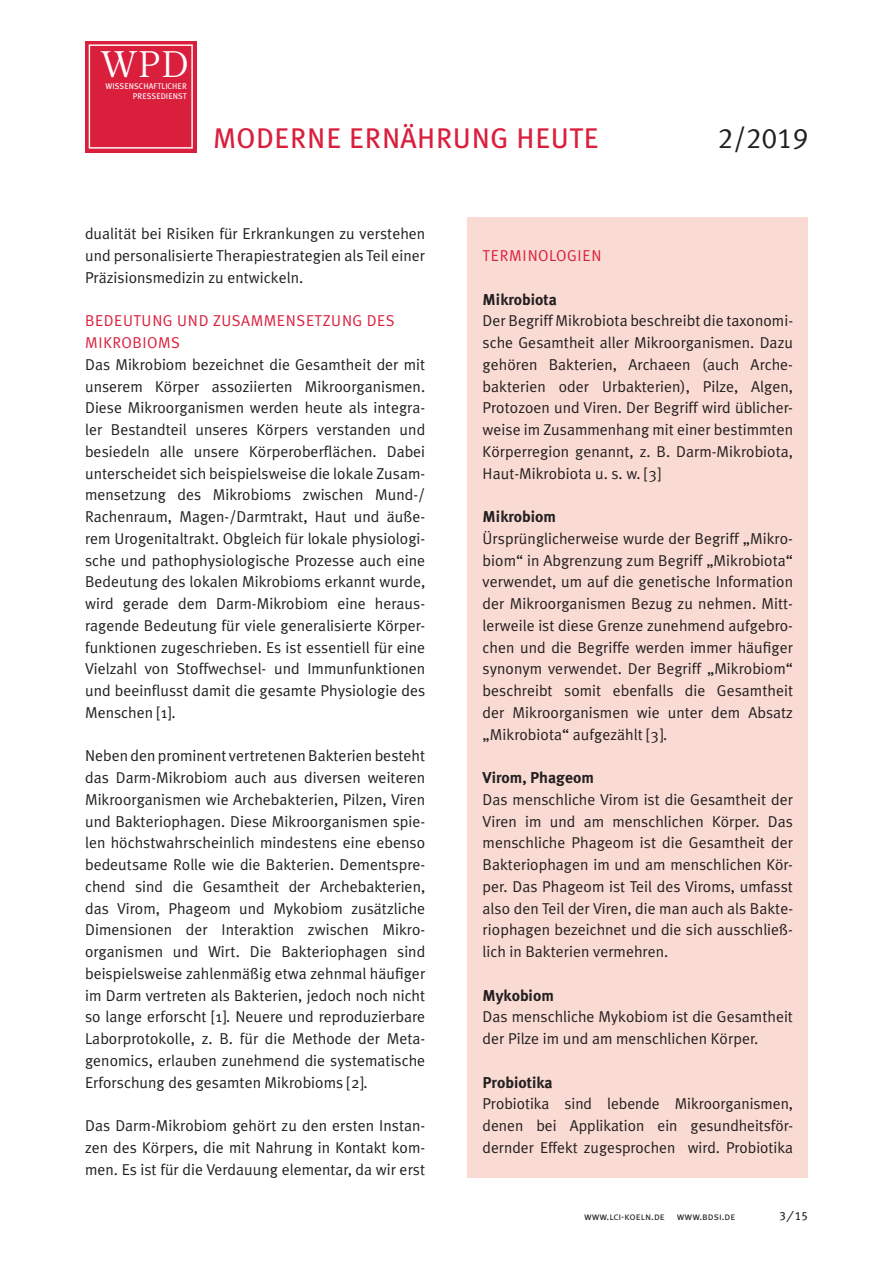
<style>
.page{position:relative;width:893px;height:1263px;background:#fff}
.page>*{position:absolute;margin:0;border:0;box-sizing:border-box;transform-origin:0 0}
.t1{font:36.9px "Leitura News Roman 1";color:#fff}
.t2{font:28.5px "Meta Plus";letter-spacing:.02em;color:#da1f3d}
.t3{font:28.5px "Meta Plus Normal Caps";color:#231f20}
.t4{font:15.75px/21.8px "Meta Plus Normal";color:#231f20;text-align:justify}
.t5{font:15.75px "Meta Plus Normal";letter-spacing:.035em;color:#da1f3d}
.t6{font:700 15.75px "Meta Plus";color:#231f20}
.t7{font:12px "Meta Plus Book Caps";color:#231f20}
.t8{font:10.5px "Meta Plus Normal Caps";color:#231f20}
.t9{font:8.25px/9.9px "Meta Plus";letter-spacing:.005em;color:#fff;text-align:right}
.s1{font-family:"Benton Sans";font-size:15px}
</style>
<div class="page">
<div style="left:85px;top:41px;width:111px;height:111px;background:#da1f3d"></div>
<div style="left:89px;top:44px;width:104px;height:105px;border:1px solid #fff"></div>
<div style="left:468px;top:218px;width:340px;height:960px;background:#f9dbd3"></div>
<h1 class="t1" style="left:101px;top:42px;width:90px">WPD</h1>
<p class="t9" style="left:106px;top:81px;width:83px">WISSENSCHAFTLICHER<br>PRESSEDIENST</p>
<h2 class="t2" style="left:213px;top:122px;width:61px">MODERNE</h2>
<h2 class="t2" style="left:349px;top:122px;width:235px">ERNÄHRUNGHEUTE</h2>
<h2 class="t3" style="left:718px;top:122px;width:91px">2/2019</h2>
<p class="t4" style="left:85px;top:223px;width:342px">dualität bei Risiken für Erkrankungen zu verstehen und personalisierte Therapiestrategien als Teil einer Präzisionsmedizin zu entwickeln.</p>
<p class="t5" style="left:85px;top:312px;width:169px">BEDEUTUNG UN D ZUSAMM</p>
<p class="t5" style="left:277px;top:312px;width:119px">ENSETZUNG DES</p>
<p class="t5" style="left:85px;top:333px;width:97px">MIKROBIOMS</p>
<p class="t4" style="left:85px;top:353px;width:342px">Das Mikrobiom bezeichnet die Gesamtheit der mit unserem Körper assoziierten Mikroorganismen.<br>Diese Mikroorganismen werden heute als integra&shy;ler Bestandteil unseres Körpers verstanden und besiedeln alle unsere Körperoberflächen. Dabei unterscheidet sich beispielsweise die lokale Zusam&shy;mensetzung des Mikrobioms zwischen Mund-/ Rachenraum, Magen-/Darmtrakt, Haut und äuße&shy;rem Urogenitaltrakt. Obgleich für lokale physiologi&shy;sche und pathophysiologische Prozesse auch eine Bedeutung des lokalen Mikrobioms erkannt wurde, wird gerade dem Darm-Mikrobiom eine heraus&shy;ragende Bedeutung für viele generalisierte Körper&shy;funktionen zugeschrieben. Es ist essentiell für eine Vielzahl von Stoffwechsel- und Immunfunktionen und beeinflusst damit die gesamte Physiologie des Menschen [1].</p>
<p class="t4" style="left:85px;top:745px;width:342px">Neben den prominent vertretenen Bakterien besteht das Darm-Mikrobiom auch aus diversen weiteren Mikroorganismen wie Archebakterien, Pilzen, Viren und Bakteriophagen. Diese Mikroorganismen spie&shy;len höchstwahrscheinlich mindestens eine ebenso bedeutsame Rolle wie die Bakterien. Dementspre&shy;chend sind die Gesamtheit der Archebakterien, das Virom, Phageom und Mykobiom zusätzliche Dimensionen der Interaktion zwischen Mikro&shy;organismen und Wirt. Die Bakteriophagen sind beispielsweise zahlenmäßig etwa zehnmal häufiger im Darm vertreten als Bakterien, jedoch noch nicht so lange erforscht [1]. N euere und reproduzierbare Laborprotokolle, z. B. für die Methode der Meta&shy;genomics, erlauben zunehmend die systematische Erforschung des gesamten Mikrobioms [2].</p>
<p class="t4" style="left:85px;top:1115px;width:342px">Das Darm-Mikrobiom gehört zu den ersten Instan&shy;zen des Körpers, die mit Nahrung in Kontakt kom&shy;men. Es ist für die Verdauung elementar, da wir erst</p>
<p class="t5" style="left:483px;top:246px;width:66px">Termi nolo</p>
<p class="t5" style="left:567px;top:246px;width:36px">gien</p>
<p class="t6" style="left:483px;top:290px;width:76px">Mikrobiota</p>
<p class="t4" style="left:483px;top:310px;width:312px">Der Begriff Mikrobiota beschreibt die taxonomi&shy;sche Gesamtheit aller Mikroorganismen. Dazu gehören Bakterien, Archaeen (auch Arche&shy;bakterien oder Urbakterien), Pilze, Algen, Protozoen und Viren. Der Begriff wird üblicher&shy;weise im Zusammenhang mit einer bestimmten Körperregion genannt, z. B. Darm-Mikrobiota, Haut-Mikrobiota u. s. w. [3]</p>
<p class="t6" style="left:483px;top:507px;width:75px">Mikrobiom</p>
<p class="t4" style="left:483px;top:527px;width:312px">Ürsprünglicherweise wurde der Begriff „Mikro&shy;biom“ in Abgrenzung zum Begriff „Mikrobiota“ verwendet, um auf die genetische Information der Mikroorganismen Bezug zu nehmen. Mitt&shy;lerweile ist diese Grenze zunehmend aufgebro&shy;chen und die Begriffe werden immer häufiger synonym verwendet. Der Begriff „Mikrobiom“ beschreibt somit ebenfalls die Gesamtheit der Mikroorganismen wie unter dem Absatz „Mikrobiota“ aufgezählt [3].</p>
<p class="t6" style="left:483px;top:768px;width:113px">Virom, Phageom</p>
<p class="t4" style="left:483px;top:788px;width:312px">Das menschliche Virom ist die Gesamtheit der Viren im und am menschlichen Körper. Das menschliche Phageom ist die Gesamtheit der Bakteriophagen im und am menschlichen Kör&shy;per. Das Phageom ist Teil des Viroms, umfasst also den Teil der Viren, die man auch als Bakte&shy;riophagen bezeichnet und die sich ausschließ&shy;lich in Bakterien vermehren.</p>
<p class="t6" style="left:483px;top:986px;width:73px">Mykobiom</p>
<p class="t4" style="left:483px;top:1006px;width:312px">Das menschliche Mykobiom ist die Gesamtheit der Pilze im und am menschlichen Körper.</p>
<p class="t6" style="left:483px;top:1073px;width:71px">Probiotika</p>
<p class="t4" style="left:483px;top:1093px;width:312px">Probiotika sind lebende Mikroorganismen, denen bei Applikation ein gesundheitsför&shy;dernder Effekt zugesprochen wird. Probiotika</p>
<p class="t8" style="left:584px;top:1210px;width:153px">www.lci-koeln.de www.bdsi.de</p>
<p class="t7" style="left:779px;top:1209px;width:30px">3<span class="s1">/</span>15</p>
</div>
